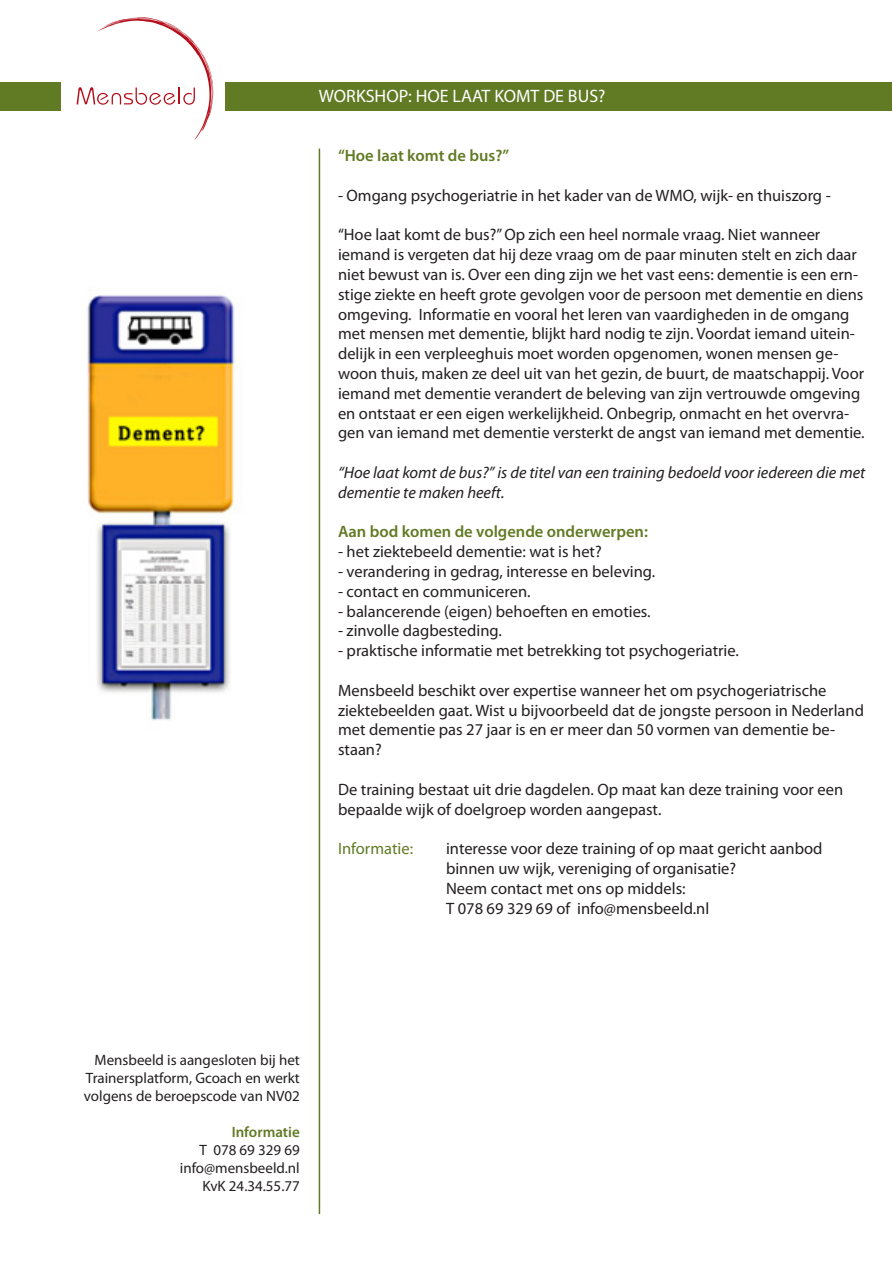
<style>
.page{position:relative;width:893px;height:1263px;background:#fff}
.page>*{position:absolute;margin:0;border:0;box-sizing:border-box;transform-origin:0 0}
.t1{font:18px "Myriad Pro";color:#fff}
.kop{font:16.5px/19.8px "Myriad Pro";color:#231f20}
.kop-2{font:italic 16.5px/19.8px "Myriad Pro";color:#231f20}
.kop-3{font:600 16.5px "Myriad Pro";color:#617a24}
.kop-4{font:16.5px "Myriad Pro";color:#617a24}
.t2{font:15px/18px "Myriad Pro";color:#231f20;text-align:justify}
.t3{font:600 15px "Myriad Pro";color:#617a24}
</style>
<div class="page">
<div style="left:225px;top:82px;width:667px;height:29px;background:#617a24"></div>
<div style="left:0;top:82px;width:61px;height:29px;background:#617a24"></div>
<hr style="left:319px;top:148px;width:1px;height:1066px;background:#617a24">
<svg style="left:77px;top:17px;width:137px;height:123px"></svg>
<img style="left:87px;top:294px;width:150px;height:427px">
<p class="t1" style="left:319px;top:85px;width:288px">WORKSHOP: HOE LAAT KOMT DE BUS?</p>
<p class="kop-3" style="left:338px;top:145px;width:173px">“Hoe laat komt de bus?”</p>
<p class="kop" style="left:338px;top:185px;width:494px">- Omgang psychogeriatrie in het kader van de WMO, wijk- en thuiszorg -</p>
<p class="kop" style="left:338px;top:225px;width:528px">“Hoe laat komt de bus?” Op zich een heel normale vraag. Niet wanneer iemand is vergeten dat hij deze vraag om de paar minuten stelt en zich daar niet bewust van is. Over een ding zijn we het vast eens: dementie is een ern&shy;stige ziekte en heeft grote gevolgen voor de persoon met dementie en diens omgeving. Informatie en vooral het leren van vaardigheden in de omgang met mensen met dementie, blijkt hard nodig te zijn. Voordat iemand uitein&shy;delijk in een verpleeghuis moet worden opgenomen, wonen mensen ge&shy;woon thuis, maken ze deel uit van het gezin, de buurt, de maatschappij. Voor iemand met dementie verandert de beleving van zijn vertrouwde omgeving en ontstaat er een eigen werkelijkheid. Onbegrip, onmacht en het overvra&shy;gen van iemand met dementie versterkt de angst van iemand met dementie.</p>
<p class="kop-2" style="left:338px;top:462px;width:529px">“Hoe laat komt de bus?” is de titel van een training bedoeld voor iedereen die met dementie te maken heeft.</p>
<p class="kop-3" style="left:338px;top:521px;width:311px">Aan bod komen de volgende onderwerpen:</p>
<p class="kop" style="left:338px;top:542px;width:265px">- het ziektebeeld dementie: wat is het?</p>
<p class="kop" style="left:338px;top:561px;width:319px">- verandering in gedrag, interesse en beleving.</p>
<p class="kop" style="left:338px;top:581px;width:194px">- contact en communiceren.</p>
<p class="kop" style="left:338px;top:601px;width:314px">- balancerende (eigen) behoeften en emoties.</p>
<p class="kop" style="left:338px;top:621px;width:165px">- zinvolle dagbesteding.</p>
<p class="kop" style="left:338px;top:641px;width:402px">- praktische informatie met betrekking tot psychogeriatrie.</p>
<p class="kop" style="left:338px;top:680px;width:527px">Mensbeeld beschikt over expertise wanneer het om psychogeriatrische ziektebeelden gaat. Wist u bijvoorbeeld dat de jongste persoon in Nederland met dementie pas 27 jaar is en er meer dan 50 vormen van dementie be&shy;staan?</p>
<p class="kop" style="left:338px;top:779px;width:507px">De training bestaat uit drie dagdelen. Op maat kan deze training voor een bepaalde wijk of doelgroep worden aangepast.</p>
<p class="kop-4" style="left:338px;top:838px;width:77px">Informatie:</p>
<p class="kop" style="left:446px;top:839px;width:378px">interesse voor deze training of op maat gericht aanbod</p>
<p class="kop" style="left:446px;top:858px;width:292px">binnen uw wijk, vereniging of organisatie?</p>
<p class="kop" style="left:446px;top:878px;width:241px">Neem contact met ons op middels:</p>
<p class="kop" style="left:446px;top:898px;width:265px">T 078 69 329 69 of info@mensbeeld.nl</p>
<p class="t2" style="left:84px;top:1050px;width:217px;text-indent:11px">Mensbeeld is aangesloten bij het Trainersplatform, Gcoach en werkt volgens de beroepscode van NV02</p>
<p class="t3" style="left:232px;top:1122px;width:70px">Informatie</p>
<p class="t2" style="left:180px;top:1140px;width:121px;text-align:right">T 078 69 329 69 info@mensbeeld.nl<br>KvK 24.34.55.77</p>
</div>
